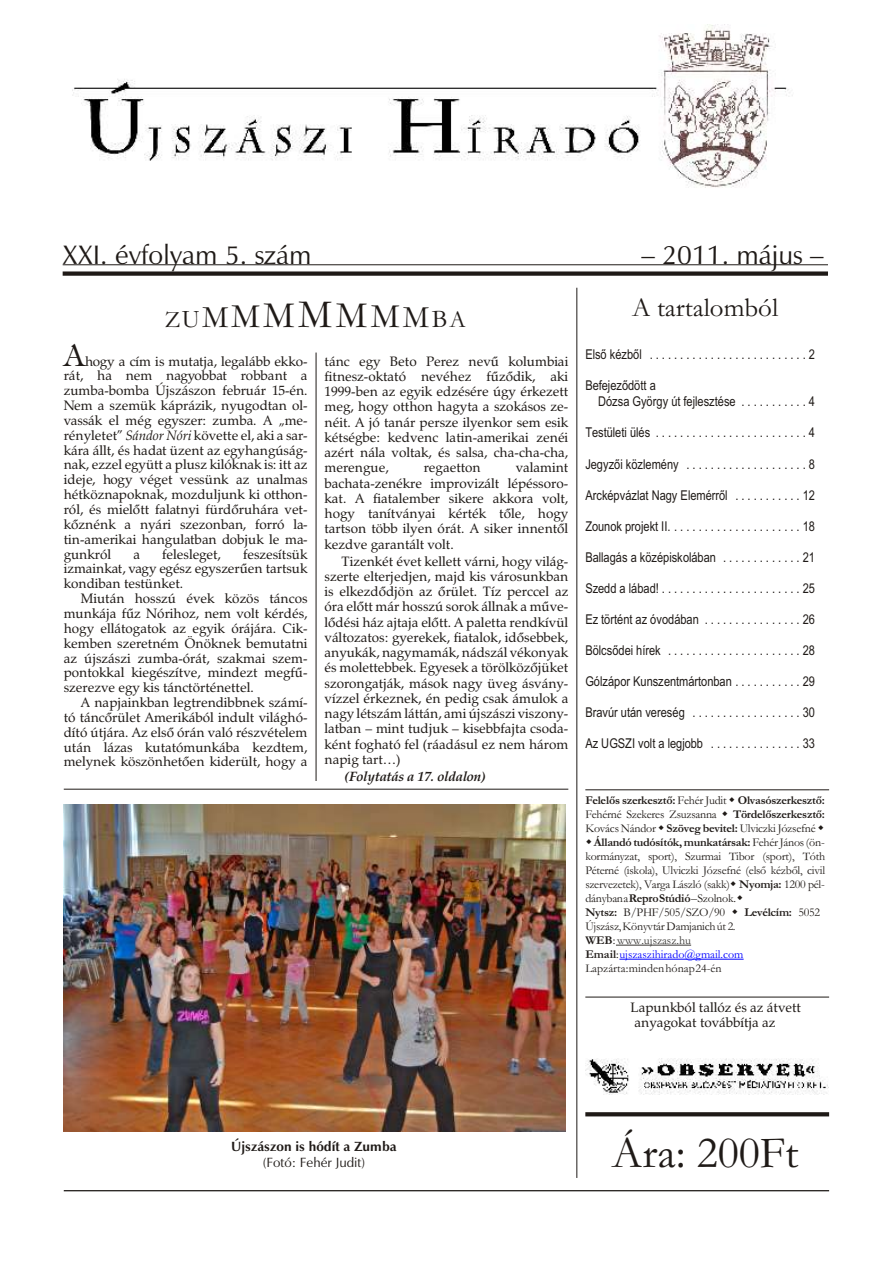
<style>
.page{position:relative;width:894px;height:1263px;background:#fff}
.page>*{position:absolute;margin:0;border:0;box-sizing:border-box;transform-origin:0 0}
.t1{font:45px "Garamond";color:#1f1a17}
.t2{font:30px "Tiffany Lt PFL";color:#1f1a17}
.t3{font:27px "Zapf Humanist 601 PFL";color:#1f1a17}
.t4{font:27px "Garamond";color:#1f1a17}
.t5{font:24px "Garamond";color:#1f1a17}
.t6{font:13.5px/14.9px "Zapf Calligraphic 801 PFL";color:#1f1a17;text-align:justify}
.t7{font:13.5px/16px "Arial Narrow";letter-spacing:-.005em;color:#1f1a17}
.t8{font:italic 700 13.5px "Zapf Calligraphic 801 PFL";color:#1f1a17}
.t9{font:700 13.5px "Zapf Humanist 601 PFL";color:#1f1a17}
.t10{font:13.5px "Zapf Humanist 601 PFL";color:#1f1a17}
.t11{font:12px/14.1px "Garamond";letter-spacing:-.02em;color:#1f1a17}
.t12{font:700 12px/14.1px "Garamond";letter-spacing:-.025em;color:#1f1a17}
.s1{font-size:25.5px}
.s2{font-size:31.5px}
.s3{font-size:34.5px}
.s4{font-size:37.5px}
.s5{font-size:40.5px}
.s6{font-style:italic}
.s7{font-weight:400}
.s8{font-weight:700}
.s9{color:#383633}
.s10{color:#00f}
</style>
<div class="page">
<hr style="left:577px;top:288px;width:1px;height:890px;background:#1f1a17">
<div style="left:63px;top:271px;width:765px;height:5px;background:#1f1a17"></div>
<hr style="left:63px;top:264px;width:765px;height:1px;background:#1f1a17">
<hr style="left:316px;top:353px;width:1px;height:428px;background:#1f1a17">
<hr style="left:64px;top:789px;width:504px;height:1px;background:#1f1a17">
<svg style="left:585px;top:1112px;width:244px;height:4px"></svg>
<img style="left:585px;top:1058px;width:243px;height:37px">
<hr style="left:64px;top:1190px;width:765px;height:1px;background:#1f1a17">
<img style="left:72px;top:24px;width:721px;height:164px">
<img style="left:64px;top:804px;width:502px;height:327px">
<hr style="left:616px;top:945px;width:75px;height:1px;background:#383633">
<hr style="left:619px;top:959px;width:125px;height:1px;background:#00f">
<hr style="left:585px;top:790px;width:244px;height:1px;background:#1f1a17">
<hr style="left:585px;top:997px;width:244px;height:1px;background:#1f1a17">
<h3 class="t3" style="left:63px;top:243px;width:250px">XXI. év fo lyam 5. szám</h3>
<h3 class="t3" style="left:641px;top:243px;width:184px">– 2011. május –</h3>
<h3 class="t5" style="left:165px;top:311px;width:303px">Z<span class="s1">U</span><span class="s2">M</span><span class="s3">M</span><span class="s4">M</span><span class="s5">M</span><span class="s4">M</span><span class="s3">M</span><span class="s2">M</span><span class="s1">B</span>A</h3>
<h2 class="t2" style="left:64px;top:343px;width:23px">A</h2>
<h3 class="t4" style="left:632px;top:298px;width:148px">A tartalomból</h3>
<p class="t7" style="left:585px;top:348px;width:231px">Elsõ kézbõl ..........................2</p>
<p class="t7" style="left:598px;top:379px;width:218px;text-indent:-13px">Be fe je zõ dött a<br>Dó zsa György út fej lesz té se . . . . . . . . . . . 4</p>
<p class="t7" style="left:585px;top:426px;width:231px">Tes tü le tiülés .........................4</p>
<p class="t7" style="left:585px;top:457px;width:231px">Jegy zõi köz le mény ....................8</p>
<p class="t7" style="left:585px;top:488px;width:231px">Arc kép váz lat Nagy Elem ér rõl . . . . . . . . . . . 12</p>
<p class="t7" style="left:585px;top:519px;width:231px">Zounok pro jekt II......................18</p>
<p class="t7" style="left:585px;top:550px;width:231px">Bal la gás a kö zép is ko lá ban . . . . . . . . . . . . . 21</p>
<p class="t7" style="left:585px;top:581px;width:231px">Szedd a lá bad! .......................25</p>
<p class="t7" style="left:585px;top:612px;width:231px">Ez történt az óvo dá ban ................26</p>
<p class="t7" style="left:585px;top:643px;width:231px">Böl csõ dei hí rek ......................28</p>
<p class="t7" style="left:585px;top:675px;width:231px">Gól zá por Kunszentmártonban . . . . . . . . . . . 29</p>
<p class="t7" style="left:585px;top:706px;width:231px">Bra vúr után ve re ség ..................30</p>
<p class="t7" style="left:585px;top:737px;width:231px">Az UGSZI volt a legjobb ...............33</p>
<p class="t6" style="left:64px;top:355px;width:245px;text-indent:22px">hogy a cím is mu tat ja, leg alább ek ko - rát, ha nem nagyob bat robbant a zumba-bomba Újszászon feb ruár 15-én.<br>Nem a sze mük káp rá zik, nyu god tan ol - vassák el még egy szer: zumba. A „me - rény le tet” <span class="s6">Sán dor Nó ri</span> kö vet te el, aki a sar&shy;ká ra állt, és ha dat üzent az egy han gú ság - nak, ez zel együtt a plusz ki lók nak is: itt az ide je, hogy vé get vessünk az unal mas hét köz nap ok nak, moz dul junk ki ott hon - ról, és mi e lõtt fa lat nyi für dõ ru há ra vet - kõz nénk a nyá ri sze zon ban, for ró la&shy;tin-ame ri kai han gu lat ban dob juk le ma&shy;gunk ról</p>
<p class="t6" style="left:325px;top:355px;width:245px;line-height:15.3px">tánc egy Beto Pe rez ne vû ko lum bi ai fitnesz-oktató ne vé hez fû zõ dik, aki 1999-ben az egyik edzé sé re úgy ér ke zett meg, hogy ott hon hagy ta a szo ká sos ze - né it. A jó ta nár per sze ilyen kor sem esik két ség be: ked venc la tin-ame ri kai ze néi azért ná la vol tak, és salsa, cha-cha-cha, merengue,</p>
<p class="t6" style="left:325px;top:461px;width:245px;line-height:15.3px;text-indent:191px">va la mint bachata-zenékre imp ro vi zált lé pés so ro - kat. A fi a tal em ber si ke re ak ko ra volt, hogy ta nít vá nyai kérték tõle, hogy tartson több ilyen órát. A siker innentõl kezdve garantált volt.</p>
<p class="t6" style="left:325px;top:555px;width:245px;line-height:15.3px;text-indent:17px">Ti zen két évet kellett vár ni, hogy vi lág - szer te el ter jed jen, majd kis vá ro sunk ban is el kez dõd jön az õrü let. Tíz perc cel az óra elõtt már hosszú so rok áll nak a mû ve - lõ dé si ház aj ta ja elõtt. A pa let ta rend kí vül vál to za tos: gye re kek, fi a ta lok, idõ seb bek, anyu kák, nagy ma mák, nád szál vé ko nyak és mo let teb bek. Egye sek a tö röl kö zõ jü ket szo ron gat ják, má sok nagy üveg ás vány - víz zel ér kez nek, én pe dig csak ámu lok a nagy lét szám lát tán, ami újszászi vi szony - lat ban – mint tud juk – ki sebb faj ta cso da - ként fog ha tó fel (rá adá sul ez nem há rom na pig tart…)</p>
<p class="t8" style="left:345px;top:771px;width:143px">(Foly ta tás a 17. ol da lon)</p>
<p class="t6" style="left:424px;top:462px;width:58px">regaetton</p>
<p class="t6" style="left:64px;top:548px;width:245px;text-indent:179px">feszesítsük izmainkat, vagy egész egyszerûen tartsuk kondiban testünket.</p>
<p class="t6" style="left:64px;top:593px;width:245px;text-indent:17px">Mi u tán hosszú évek kö zös tán cos mun ká ja fûz Nó ri hoz, nem volt kérdés, hogy el lá to ga tok az egyik órá já ra. Cik - kem ben sze ret ném Önök nek be mu tat ni az újszászi zumba-órát, szak mai szem - pont ok kal ki egé szít ve, mind ezt meg fû - sze rez ve egy kis tánctörténettel.</p>
<p class="t6" style="left:64px;top:697px;width:245px;text-indent:17px">A nap ja ink ban legtrendibbnek szá mí - tó tánc õrü let Ame ri ká ból in dult vi lág hó - dí tó út já ra. Az el sõ órán va ló rész vét elem után lá zas ku ta tó mun ká ba kezd tem, mely nek kö szön he tõ en ki de rült, hogy a</p>
<p class="t6" style="left:133px;top:548px;width:8px">a</p>
<p class="t6" style="left:162px;top:548px;width:60px">fe les le get,</p>
<p class="t12" style="left:585px;top:794px;width:241px">Fe le lõs szer kesz tõ: <span class="s7">Fe hér Ju dit</span> Olvasó szer kesztõ:<br><span class="s7">Fehérné Sze ke res Zsu zsan na</span></p>
<p class="t12" style="left:733px;top:808px;width:93px">Tör de lõ szer kesz tõ:</p>
<p class="t11" style="left:585px;top:822px;width:232px">Ko vács Nán dor <span class="s8">Szö veg be vi tel:</span> Ulviczki Józsefné</p>
<p class="t12" style="left:594px;top:836px;width:232px">Ál lan dó tu dó sí tók, mun ka tár sak: <span class="s7">Fe hér Já nos (ön -</span></p>
<p class="t11" style="left:585px;top:850px;width:241px">kor mány zat, sport), Szurmai Ti bor (sport), Tóth</p>
<p class="t11" style="left:585px;top:864px;width:241px">Péterné (is ko la), Ulviczki Józsefné (el sõ kézbõl, ci vil</p>
<p class="t11" style="left:585px;top:878px;width:241px">szer ve ze tek), Var ga Lász ló (sakk) <span class="s8">Nyom ja:</span> 1200 pél -</p>
<p class="t11" style="left:585px;top:892px;width:152px">dány ban a<span class="s8">Repro Stú dió</span> – Szol nok.</p>
<p class="t11" style="left:585px;top:906px;width:141px"><span class="s8">Nytsz:</span> B/PHF/505/SZO/90</p>
<p class="t12" style="left:744px;top:906px;width:77px">Le vél cím: <span class="s7">5052</span></p>
<p class="t11" style="left:585px;top:921px;width:160px">Újszász, Könyv tár Dam ja nich út 2.<br><span class="s8">WEB</span>: <span class="s9">www.ujszasz.hu<br></span><span class="s8">Ema il</span>: <span class="s10">ujszaszihirado@gmail.com<br></span>Lap zár ta:min den hó nap 24-én</p>
<p class="t9" style="left:231px;top:1141px;width:167px">Újszászon is hódít a Zumba</p>
<p class="t10" style="left:263px;top:1157px;width:104px">(Fotó: Fehér Judit)</p>
<p class="t6" style="left:631px;top:1002px;width:172px">Lapunkból tallóz és az átvett anyagokat továbbítja az</p>
<h1 class="t1" style="left:612px;top:1138px;width:188px">Ára: 200Ft</h1>
</div>
